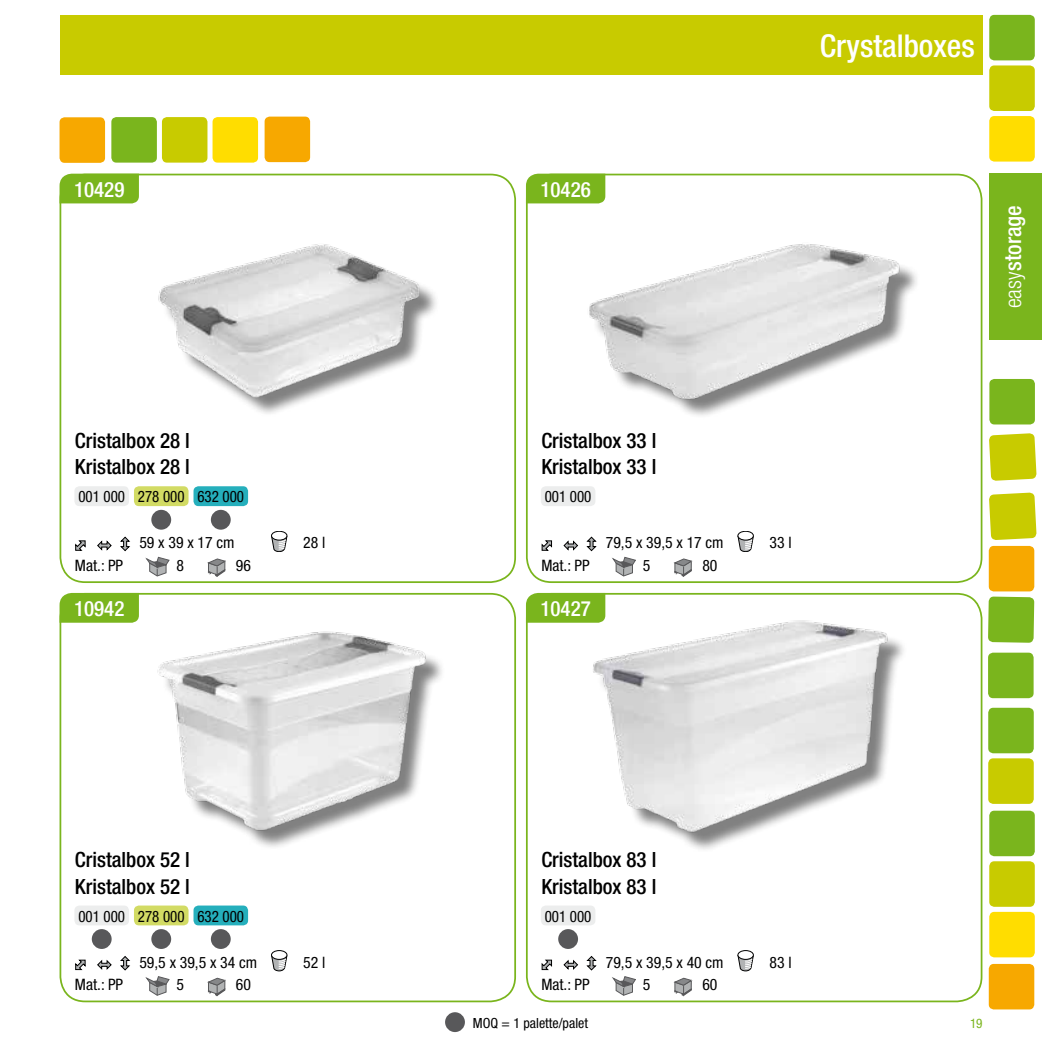
<style>
.page{position:relative;width:1042px;height:1042px;background:#fff}
.page>*{position:absolute;margin:0;border:0;box-sizing:border-box;transform-origin:0 0}
.t1{font:500 condensed 31.5px "Helvetica Neue";color:#fff}
.t2{font:500 condensed 22.75px "Helvetica Neue";color:#fff}
.t3{font:500 condensed 21px/26.2px "Helvetica Neue";color:#000}
.t4{font:500 condensed 21px "Helvetica Neue";color:#fff}
.t5{font:condensed 15.75px "Helvetica Neue";color:#000}
.t6{font:condensed 15.75px "Helvetica Neue";color:#000;scale:.95 1}
.t7{font:condensed 14px "Helvetica Neue";color:#000}
.t8{font:condensed 13.12px "Helvetica Neue";color:#7ab51d}
.s1{font-weight:300}
</style>
<div class="page">
<div style="left:989px;top:174px;width:53px;height:166px;background:#7ab51d"></div>
<div style="left:60px;top:15px;width:922px;height:59px;background:#c8cb00"></div>
<div style="left:60px;top:117px;width:45px;height:46px;background:#f7a800;border-radius:5px"></div>
<div style="left:265px;top:117px;width:45px;height:45px;background:#f7a800;border-radius:5px"></div>
<div style="left:111px;top:117px;width:46px;height:46px;background:#7ab51d;border-radius:5px"></div>
<div style="left:162px;top:117px;width:45px;height:46px;background:#c8cb00;border-radius:5px"></div>
<div style="left:212px;top:117px;width:46px;height:46px;background:#fd0;border-radius:5px"></div>
<div style="left:988px;top:758px;width:46px;height:46px;background:#c8cb00;border-radius:5px"></div>
<div style="left:988px;top:708px;width:46px;height:45px;background:#7ab51d;border-radius:5px"></div>
<div style="left:988px;top:652px;width:45px;height:46px;background:#7ab51d;border-radius:5px"></div>
<svg style="left:988px;top:596px;width:46px;height:47px;background:#80b828"></svg>
<div style="left:989px;top:546px;width:45px;height:45px;background:#f7a800;border-radius:5px"></div>
<svg style="left:989px;top:492px;width:47px;height:48px;background:#cdcf17"></svg>
<svg style="left:989px;top:433px;width:47px;height:48px;background:#cdcf17"></svg>
<div style="left:989px;top:116px;width:46px;height:46px;background:#fd0;border-radius:5px"></div>
<div style="left:989px;top:65px;width:46px;height:46px;background:#c8cb00;border-radius:5px"></div>
<div style="left:989px;top:15px;width:46px;height:45px;background:#7ab51d;border-radius:5px"></div>
<div style="left:989px;top:964px;width:45px;height:45px;background:#f7a800;border-radius:5px"></div>
<div style="left:989px;top:810px;width:46px;height:46px;background:#7ab51d;border-radius:5px"></div>
<div style="left:989px;top:861px;width:46px;height:46px;background:#c8cb00;border-radius:5px"></div>
<div style="left:989px;top:912px;width:46px;height:45px;background:#fd0;border-radius:5px"></div>
<div style="left:989px;top:379px;width:46px;height:45px;background:#7ab51d;border-radius:5px"></div>
<div style="left:60px;top:174px;width:456px;height:409px;border:2px solid #7ab51d;border-radius:25px"></div>
<div style="left:526px;top:174px;width:456px;height:409px;border:2px solid #7ab51d;border-radius:25px"></div>
<img style="left:128px;top:203px;width:308px;height:211px">
<img style="left:545px;top:184px;width:372px;height:232px">
<div style="left:60px;top:174px;width:79px;height:29px;background:#7ab51d"></div>
<div style="left:526px;top:174px;width:79px;height:29px;background:#7ab51d"></div>
<div style="left:74px;top:486px;width:55px;height:20px;background:#eceded;border-radius:5px"></div>
<div style="left:541px;top:486px;width:54px;height:20px;background:#eceded;border-radius:5px"></div>
<div style="left:134px;top:486px;width:55px;height:20px;background:#d2db64;border-radius:5px"></div>
<div style="left:193px;top:486px;width:55px;height:20px;background:#25afbc;border-radius:5px"></div>
<svg style="left:146px;top:557px;width:23px;height:19px"></svg>
<svg style="left:208px;top:559px;width:18px;height:18px"></svg>
<div style="left:271px;top:531px;width:16px;height:9px;border:1px solid #000;border-radius:50%"></div>
<svg style="left:271px;top:535px;width:16px;height:17px"></svg>
<svg style="left:75px;top:540px;width:11px;height:11px"></svg>
<svg style="left:120px;top:536px;width:10px;height:15px"></svg>
<svg style="left:97px;top:540px;width:15px;height:11px"></svg>
<svg style="left:613px;top:557px;width:22px;height:19px"></svg>
<svg style="left:674px;top:559px;width:18px;height:18px"></svg>
<div style="left:738px;top:531px;width:15px;height:9px;border:1px solid #000;border-radius:50%"></div>
<svg style="left:738px;top:535px;width:15px;height:17px"></svg>
<svg style="left:541px;top:540px;width:11px;height:11px"></svg>
<svg style="left:586px;top:536px;width:11px;height:15px"></svg>
<svg style="left:563px;top:540px;width:15px;height:11px"></svg>
<div style="left:60px;top:593px;width:456px;height:409px;border:2px solid #7ab51d;border-radius:25px"></div>
<div style="left:526px;top:593px;width:456px;height:409px;border:2px solid #7ab51d;border-radius:25px"></div>
<div style="left:162px;top:635px;width:284px;height:215px;background:#000;opacity:.5"></div>
<img style="left:157px;top:631px;width:289px;height:207px">
<img style="left:593px;top:603px;width:311px;height:247px">
<div style="left:60px;top:593px;width:79px;height:30px;background:#7ab51d"></div>
<div style="left:526px;top:593px;width:79px;height:30px;background:#7ab51d"></div>
<div style="left:74px;top:905px;width:55px;height:20px;background:#eceded;border-radius:5px"></div>
<div style="left:541px;top:905px;width:54px;height:20px;background:#eceded;border-radius:5px"></div>
<div style="left:134px;top:905px;width:55px;height:20px;background:#d2db64;border-radius:5px"></div>
<div style="left:193px;top:905px;width:55px;height:20px;background:#25afbc;border-radius:5px"></div>
<svg style="left:146px;top:976px;width:23px;height:19px"></svg>
<svg style="left:208px;top:978px;width:18px;height:18px"></svg>
<div style="left:271px;top:950px;width:16px;height:9px;border:1px solid #000;border-radius:50%"></div>
<svg style="left:271px;top:954px;width:16px;height:17px"></svg>
<svg style="left:75px;top:959px;width:11px;height:11px"></svg>
<svg style="left:120px;top:956px;width:10px;height:14px"></svg>
<svg style="left:97px;top:959px;width:15px;height:11px"></svg>
<svg style="left:613px;top:976px;width:22px;height:19px"></svg>
<svg style="left:674px;top:978px;width:18px;height:18px"></svg>
<div style="left:738px;top:950px;width:15px;height:9px;border:1px solid #000;border-radius:50%"></div>
<svg style="left:738px;top:954px;width:15px;height:17px"></svg>
<svg style="left:541px;top:959px;width:11px;height:11px"></svg>
<svg style="left:586px;top:956px;width:11px;height:14px"></svg>
<svg style="left:563px;top:959px;width:15px;height:11px"></svg>
<div style="left:445px;top:1012px;width:20px;height:20px;background:#58585a;border-radius:50%"></div>
<div style="left:151px;top:510px;width:20px;height:20px;background:#58585a;border-radius:50%"></div>
<div style="left:151px;top:929px;width:20px;height:20px;background:#58585a;border-radius:50%"></div>
<div style="left:92px;top:929px;width:20px;height:20px;background:#58585a;border-radius:50%"></div>
<div style="left:558px;top:929px;width:20px;height:20px;background:#58585a;border-radius:50%"></div>
<div style="left:211px;top:510px;width:20px;height:20px;background:#58585a;border-radius:50%"></div>
<div style="left:211px;top:929px;width:20px;height:20px;background:#58585a;border-radius:50%"></div>
<p class="t4" style="left:74px;top:177px;width:52px">10429</p>
<p class="t4" style="left:540px;top:177px;width:52px">10426</p>
<p class="t1" style="left:820px;top:27px;width:157px">Crystalboxes</p>
<p class="t2" style="left:999px;top:308px;width:104px;rotate:-90deg"><span class="s1">easy</span>storage</p>
<p class="t3" style="left:75px;top:427px;width:117px">Cristalbox 28 l<br>Kristalbox 28 l</p>
<p class="t3" style="left:541px;top:427px;width:117px">Cristalbox 33 l<br>Kristalbox 33 l</p>
<p class="t6" style="left:78px;top:488px;width:176px">001 000 278 000 632 000</p>
<p class="t6" style="left:545px;top:488px;width:51px">001 000</p>
<p class="t5" style="left:139px;top:533px;width:97px">59 x 39 x 17 cm</p>
<p class="t5" style="left:303px;top:533px;width:24px">28 l</p>
<p class="t5" style="left:606px;top:533px;width:119px">79,5 x 39,5 x 17 cm</p>
<p class="t5" style="left:769px;top:533px;width:24px">33 l</p>
<p class="t5" style="left:75px;top:556px;width:50px">Mat.: PP</p>
<p class="t5" style="left:176px;top:556px;width:9px">8</p>
<p class="t5" style="left:236px;top:556px;width:17px">96</p>
<p class="t5" style="left:541px;top:556px;width:50px">Mat.: PP</p>
<p class="t5" style="left:643px;top:556px;width:9px">5</p>
<p class="t5" style="left:702px;top:556px;width:17px">80</p>
<p class="t4" style="left:74px;top:596px;width:52px">10942</p>
<p class="t4" style="left:540px;top:596px;width:52px">10427</p>
<p class="t3" style="left:75px;top:846px;width:117px">Cristalbox 52 l<br>Kristalbox 52 l</p>
<p class="t3" style="left:541px;top:846px;width:117px">Cristalbox 83 l<br>Kristalbox 83 l</p>
<p class="t6" style="left:78px;top:907px;width:176px">001 000 278 000 632 000</p>
<p class="t6" style="left:545px;top:907px;width:51px">001 000</p>
<p class="t5" style="left:139px;top:953px;width:119px">59,5 x 39,5 x 34 cm</p>
<p class="t5" style="left:303px;top:953px;width:24px">52 l</p>
<p class="t5" style="left:606px;top:953px;width:119px">79,5 x 39,5 x 40 cm</p>
<p class="t5" style="left:769px;top:953px;width:24px">83 l</p>
<p class="t5" style="left:75px;top:975px;width:50px">Mat.: PP</p>
<p class="t5" style="left:176px;top:975px;width:9px">5</p>
<p class="t5" style="left:236px;top:975px;width:17px">60</p>
<p class="t5" style="left:541px;top:975px;width:50px">Mat.: PP</p>
<p class="t5" style="left:643px;top:975px;width:9px">5</p>
<p class="t5" style="left:702px;top:975px;width:17px">60</p>
<p class="t7" style="left:473px;top:1014px;width:117px">MOQ = 1 palette/palet</p>
<p class="t8" style="left:970px;top:1015px;width:14px">19</p>
</div>
